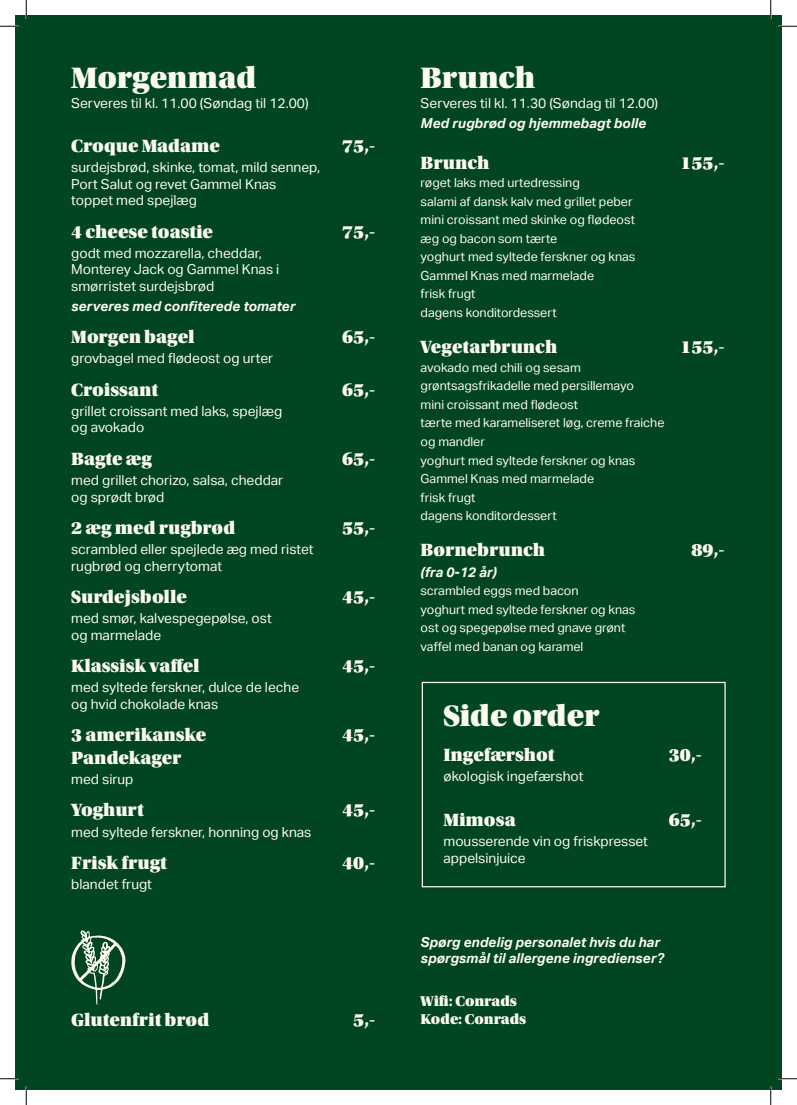
<style>
.page{position:relative;width:797px;height:1105px;background:#fff}
.page>*{position:absolute;margin:0;border:0;box-sizing:border-box;transform-origin:0 0}
.t1{font:31.25px "Utopia Std Black Headline";color:#fcfbec}
.Ret_overskrift{font:18.75px "Utopia Std Black Headline";color:#fcfbec}
.Ret_overskrift-2{font:15px "Utopia Std Black Headline";color:#fcfbec}
.Brødtekst{font:13.75px/16.5px "Aktiv Grotesk";color:#fcfbec}
.Brødtekst-2{font:italic 700 13.75px/16.5px "Aktiv Grotesk";color:#fcfbec}
.Brødtekst-3{font:12.5px "Aktiv Grotesk";color:#fcfbec}
</style>
<div class="page">
<div style="left:16px;top:16px;width:765px;height:1073px;background:#014521"></div>
<div style="left:422px;top:682px;width:303px;height:205px;border:1px solid #fcfbec"></div>
<svg style="left:71px;top:930px;width:54px;height:75px"></svg>
<svg style="left:0;top:25px;width:19px;height:2px"></svg>
<svg style="left:778px;top:25px;width:19px;height:2px"></svg>
<svg style="left:0;top:1078px;width:19px;height:1px"></svg>
<svg style="left:778px;top:1078px;width:19px;height:1px"></svg>
<svg style="left:25px;top:0;width:2px;height:19px"></svg>
<svg style="left:25px;top:1086px;width:2px;height:19px"></svg>
<svg style="left:770px;top:0;width:1px;height:19px"></svg>
<svg style="left:770px;top:1086px;width:1px;height:19px"></svg>
<p class="t1" style="left:71px;top:61px;width:186px">Morgenmad</p>
<p class="Brødtekst" style="left:71px;top:95px;width:239px">Serveres til kl. 11.00 (Søndag til 12.00)</p>
<p class="Ret_overskrift" style="left:71px;top:136px;width:150px">Croque Madame</p>
<p class="Ret_overskrift" style="left:342px;top:136px;width:35px">75,-</p>
<p class="Brødtekst" style="left:71px;top:159px;width:250px">surdejsbrød, skinke, tomat, mild sennep,<br>Port Salut og revet Gammel Knas toppet med spejlæg</p>
<p class="Ret_overskrift" style="left:71px;top:222px;width:143px">4 cheese toastie</p>
<p class="Ret_overskrift" style="left:342px;top:222px;width:35px">75,-</p>
<p class="Brødtekst" style="left:71px;top:245px;width:209px">godt med mozzarella, cheddar,<br>Monterey Jack og Gammel Knas i smørristet surdejsbrød</p>
<p class="Brødtekst-2" style="left:71px;top:298px;width:226px">serveres med confiterede tomater</p>
<p class="Ret_overskrift" style="left:71px;top:327px;width:125px">Morgen bagel</p>
<p class="Ret_overskrift" style="left:342px;top:327px;width:35px">65,-</p>
<p class="Brødtekst" style="left:71px;top:350px;width:203px">grovbagel med flødeost og urter</p>
<p class="Ret_overskrift" style="left:71px;top:380px;width:88px">Croissant</p>
<p class="Ret_overskrift" style="left:342px;top:380px;width:35px">65,-</p>
<p class="Brødtekst" style="left:71px;top:403px;width:212px">grillet croissant med laks, spejlæg og avokado</p>
<p class="Ret_overskrift" style="left:71px;top:449px;width:82px">Bagte æg</p>
<p class="Ret_overskrift" style="left:342px;top:449px;width:35px">65,-</p>
<p class="Brødtekst" style="left:71px;top:472px;width:213px">med grillet chorizo, salsa, cheddar og sprødt brød</p>
<p class="Ret_overskrift" style="left:71px;top:518px;width:166px">2 æg med rugbrød</p>
<p class="Ret_overskrift" style="left:342px;top:518px;width:35px">55,-</p>
<p class="Brødtekst" style="left:71px;top:541px;width:244px">scrambled eller spejlede æg med ristet rugbrød og cherrytomat</p>
<p class="Ret_overskrift" style="left:71px;top:587px;width:117px">Surdejsbolle</p>
<p class="Ret_overskrift" style="left:342px;top:587px;width:35px">45,-</p>
<p class="Brødtekst" style="left:71px;top:610px;width:202px">med smør, kalvespegepølse, ost og marmelade</p>
<p class="Ret_overskrift" style="left:71px;top:656px;width:130px">Klassisk vaffel</p>
<p class="Ret_overskrift" style="left:342px;top:656px;width:35px">45,-</p>
<p class="Brødtekst" style="left:71px;top:679px;width:229px">med syltede ferskner, dulce de leche og hvid chokolade knas</p>
<p class="Ret_overskrift" style="left:71px;top:725px;width:136px">3 amerikanske</p>
<p class="Ret_overskrift" style="left:342px;top:725px;width:35px">45,-</p>
<p class="Ret_overskrift" style="left:71px;top:748px;width:112px">Pandekager</p>
<p class="Brødtekst" style="left:71px;top:771px;width:64px">med sirup</p>
<p class="Ret_overskrift" style="left:71px;top:800px;width:74px">Yoghurt</p>
<p class="Ret_overskrift" style="left:342px;top:800px;width:35px">45,-</p>
<p class="Brødtekst" style="left:71px;top:823px;width:242px">med syltede ferskner, honning og knas</p>
<p class="Ret_overskrift" style="left:71px;top:853px;width:97px">Frisk frugt</p>
<p class="Ret_overskrift" style="left:342px;top:853px;width:35px">40,-</p>
<p class="Brødtekst" style="left:71px;top:876px;width:82px">blandet frugt</p>
<p class="Ret_overskrift" style="left:71px;top:1010px;width:139px">Glutenfrit brød</p>
<p class="Ret_overskrift" style="left:353px;top:1010px;width:24px">5,-</p>
<p class="t1" style="left:420px;top:61px;width:116px">Brunch</p>
<p class="Brødtekst" style="left:420px;top:95px;width:239px">Serveres til kl. 11.30 (Søndag til 12.00)</p>
<p class="Brødtekst-2" style="left:420px;top:115px;width:227px">Med rugbrød og hjemmebagt bolle</p>
<p class="Ret_overskrift" style="left:420px;top:153px;width:70px">Brunch</p>
<p class="Ret_overskrift" style="left:680px;top:153px;width:46px">155,-</p>
<p class="Brødtekst-3" style="left:420px;top:175px;width:161px">røget laks med urtedressing</p>
<p class="Brødtekst-3" style="left:420px;top:194px;width:213px">salami af dansk kalv med grillet peber</p>
<p class="Brødtekst-3" style="left:420px;top:213px;width:216px">mini croissant med skinke og flødeost</p>
<p class="Brødtekst-3" style="left:420px;top:231px;width:138px">æg og bacon som tærte</p>
<p class="Brødtekst-3" style="left:420px;top:250px;width:216px">yoghurt med syltede ferskner og knas</p>
<p class="Brødtekst-3" style="left:420px;top:268px;width:175px">Gammel Knas med marmelade</p>
<p class="Brødtekst-3" style="left:420px;top:287px;width:56px">frisk frugt</p>
<p class="Brødtekst-3" style="left:420px;top:305px;width:137px">dagens konditordessert</p>
<p class="Ret_overskrift" style="left:420px;top:337px;width:138px">Vegetarbrunch</p>
<p class="Ret_overskrift" style="left:680px;top:337px;width:46px">155,-</p>
<p class="Brødtekst-3" style="left:420px;top:360px;width:162px">avokado med chili og sesam</p>
<p class="Brødtekst-3" style="left:420px;top:379px;width:215px">grøntsagsfrikadelle med persillemayo</p>
<p class="Brødtekst-3" style="left:420px;top:397px;width:159px">mini croissant med flødeost</p>
<p class="Brødtekst-3" style="left:420px;top:416px;width:245px">tærte med karameliseret løg, creme fraiche</p>
<p class="Brødtekst-3" style="left:420px;top:434px;width:66px">og mandler</p>
<p class="Brødtekst-3" style="left:420px;top:453px;width:216px">yoghurt med syltede ferskner og knas</p>
<p class="Brødtekst-3" style="left:420px;top:471px;width:175px">Gammel Knas med marmelade</p>
<p class="Brødtekst-3" style="left:420px;top:490px;width:56px">frisk frugt</p>
<p class="Brødtekst-3" style="left:420px;top:508px;width:137px">dagens konditordessert</p>
<p class="Ret_overskrift" style="left:420px;top:540px;width:126px">Børnebrunch</p>
<p class="Ret_overskrift" style="left:691px;top:540px;width:35px">89,-</p>
<p class="Brødtekst-2" style="left:420px;top:563px;width:77px">(fra 0-12 år)</p>
<p class="Brødtekst-3" style="left:420px;top:583px;width:159px">scrambled eggs med bacon</p>
<p class="Brødtekst-3" style="left:420px;top:602px;width:216px">yoghurt med syltede ferskner og knas</p>
<p class="Brødtekst-3" style="left:420px;top:620px;width:206px">ost og spegepølse med gnave grønt</p>
<p class="Brødtekst-3" style="left:420px;top:639px;width:164px">vaffel med banan og karamel</p>
<p class="t1" style="left:443px;top:699px;width:157px">Side order</p>
<p class="Ret_overskrift" style="left:443px;top:745px;width:112px">Ingefærshot</p>
<p class="Ret_overskrift" style="left:668px;top:745px;width:35px">30,-</p>
<p class="Brødtekst" style="left:443px;top:768px;width:141px">økologisk ingefærshot</p>
<p class="Ret_overskrift" style="left:443px;top:810px;width:74px">Mimosa</p>
<p class="Ret_overskrift" style="left:668px;top:810px;width:35px">65,-</p>
<p class="Brødtekst" style="left:443px;top:833px;width:206px">mousserende vin og friskpresset appelsinjuice</p>
<p class="Brødtekst-2" style="left:420px;top:934px;width:244px">Spørg endelig personalet hvis du har spørgsmål til allergene ingredienser?</p>
<p class="Ret_overskrift-2" style="left:420px;top:994px;width:98px">Wifi: Conrads</p>
<p class="Ret_overskrift-2" style="left:420px;top:1012px;width:107px">Kode: Conrads</p>
</div>
